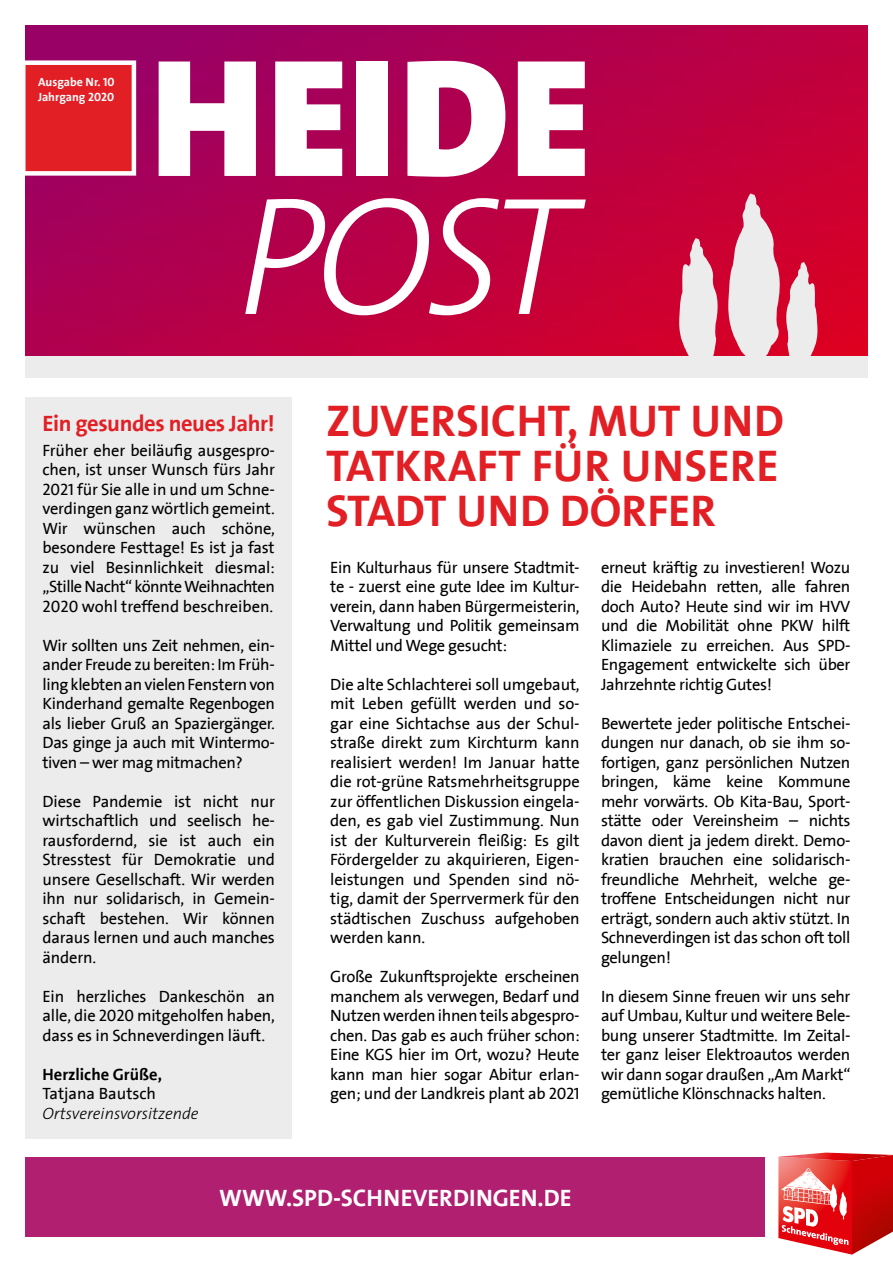
<style>
.page{position:relative;width:893px;height:1263px;background:#fff}
.page>*{position:absolute;margin:0;border:0;box-sizing:border-box;transform-origin:0 0}
.t1{font:900 169.5px "SPD The Sans";letter-spacing:.01em;color:#fff}
.t2{font:italic 300 169.5px "The Sans";color:#fff}
.t3{font:700 45px/45px "SPD2002 The Sans";color:#e21f25}
.t4{font:700 24px "SPD2002 The Sans";color:#fff}
.t5{font:700 22.5px "SPD2002 The Sans";letter-spacing:-.02em;color:#e21f25}
.t6{font:16.5px/19.5px "SPD2002 The Sans";letter-spacing:-.02em;color:#000;text-align:justify}
.t7{font:italic 300 16.5px "The Sans";color:#000}
.t8{font:700 16.5px "SPD2002 The Sans";color:#000}
.t9{font:16.5px "SPD2002 The Sans";color:#000}
.t10{font:700 12px/15px "SPD2002 The Sans";color:#fff}
</style>
<div class="page">
<svg style="left:778px;top:1152px;width:115px;height:102px"></svg>
<div style="left:26px;top:1157px;width:739px;height:79px;background:#b11f70"></div>
<img style="left:26px;top:26px;width:842px;height:330px">
<div style="left:26px;top:356px;width:842px;height:22px;background:#ececec"></div>
<div style="left:21px;top:60px;width:115px;height:116px;background:#e21f25;border:4px solid #fff"></div>
<svg style="left:728px;top:193px;width:90px;height:163px;background:#df8397"></svg>
<svg style="left:679px;top:238px;width:41px;height:118px;background:#e2a3b2"></svg>
<div style="left:26px;top:397px;width:266px;height:741px;background:#ececec"></div>
<p class="t10" style="left:38px;top:75px;width:78px">Ausgabe Nr. 10<br>Jahrgang 2020</p>
<h1 class="t1" style="left:150px;top:10px;width:442px">HEIDE</h1>
<h1 class="t2" style="left:237px;top:117px;width:339px">POST</h1>
<h3 class="t5" style="left:43px;top:411px;width:234px">Ein gesundes neues Jahr!</h3>
<p class="t6" style="left:43px;top:441px;width:234px">Früher eher beiläufig ausgespro&shy;chen, ist unser Wunsch fürs Jahr 2021 für Sie alle in und um Schne&shy;verdingen ganz wörtlich gemeint.<br>Wir wünschen auch schöne, besondere Festtage! Es ist ja fast zu viel Besinnlichkeit diesmal: „Stille Nacht“ könnte Weihnachten 2020 wohl treffend beschreiben.</p>
<p class="t6" style="left:43px;top:636px;width:234px">Wir sollten uns Zeit nehmen, ein&shy;ander Freude zu bereiten: Im Früh&shy;ling klebten an vielen Fenstern von Kinderhand gemalte Regenbogen als lieber Gruß an Spaziergänger.<br>Das ginge ja auch mit Wintermo&shy;tiven – wer mag mitmachen?</p>
<p class="t6" style="left:43px;top:792px;width:234px">Diese Pandemie ist nicht nur wirtschaftlich und seelisch he&shy;rausfordernd, sie ist auch ein Stresstest für Demokratie und unsere Gesellschaft. Wir werden ihn nur solidarisch, in Gemein&shy;schaft bestehen. Wir können daraus lernen und auch manches ändern.</p>
<p class="t6" style="left:43px;top:987px;width:234px">Ein herzliches Dankeschön an alle, die 2020 mitgeholfen haben, dass es in Schneverdingen läuft.</p>
<p class="t8" style="left:43px;top:1065px;width:121px">Herzliche Grüße,</p>
<p class="t9" style="left:43px;top:1085px;width:115px">Tatjana Bautsch</p>
<p class="t7" style="left:43px;top:1099px;width:158px">Ortsvereinsvorsitzende</p>
<h2 class="t3" style="left:326px;top:399px;width:460px">ZUVERSICHT, MUT UND<br>TATKRAFT FÜR UNSERE<br>STADT UND DÖRFER</h2>
<p class="t6" style="left:330px;top:558px;width:251px">Ein Kulturhaus für unsere Stadtmit&shy;te - zuerst eine gute Idee im Kultur&shy;verein, dann haben Bürgermeisterin, Verwaltung und Politik gemeinsam Mittel und Wege gesucht:</p>
<p class="t6" style="left:330px;top:675px;width:251px">Die alte Schlachterei soll umgebaut, mit Leben gefüllt werden und so&shy;gar eine Sichtachse aus der Schul&shy;straße direkt zum Kirchturm kann realisiert werden! Im Januar hatte die rot-grüne Ratsmehrheitsgruppe zur öffentlichen Diskussion eingela&shy;den, es gab viel Zustimmung. Nun ist der Kulturverein fleißig: Es gilt Fördergelder zu akquirieren, Eigen&shy;leistungen und Spenden sind nö&shy;tig, damit der Sperrvermerk für den städtischen Zuschuss aufgehoben werden kann.</p>
<p class="t6" style="left:330px;top:967px;width:251px">Große Zukunftsprojekte erscheinen manchem als verwegen, Bedarf und Nutzen werden ihnen teils abgespro&shy;chen. Das gab es auch früher schon:<br>Eine KGS hier im Ort, wozu? Heute kann man hier sogar Abitur erlan&shy;gen; und der Landkreis plant ab 2021</p>
<p class="t6" style="left:601px;top:558px;width:251px">erneut kräftig zu investieren! Wozu die Heidebahn retten, alle fahren doch Auto? Heute sind wir im HVV und die Mobilität ohne PKW hilft Klimaziele zu erreichen. Aus SPD-Engagement entwickelte sich über Jahrzehnte richtig Gutes!</p>
<p class="t6" style="left:601px;top:714px;width:251px">Bewertete jeder politische Entschei&shy;dungen nur danach, ob sie ihm so&shy;fortigen, ganz persönlichen Nutzen bringen, käme keine Kommune mehr vorwärts. Ob Kita-Bau, Sport&shy;stätte oder Vereinsheim – nichts davon dient ja jedem direkt. Demo&shy;kratien brauchen eine solidarisch&shy;freundliche Mehrheit, welche ge&shy;troffene Entscheidungen nicht nur erträgt, sondern auch aktiv stützt. In Schneverdingen ist das schon oft toll gelungen!</p>
<p class="t6" style="left:601px;top:987px;width:251px">In diesem Sinne freuen wir uns sehr auf Umbau, Kultur und weitere Bele&shy;bung unserer Stadtmitte. Im Zeital&shy;ter ganz leiser Elektroautos werden wir dann sogar draußen „Am Markt“ gemütliche Klönschnacks halten.</p>
<h3 class="t4" style="left:219px;top:1185px;width:354px">WWW.SPD-SCHNEVERDINGEN.DE</h3>
</div>
